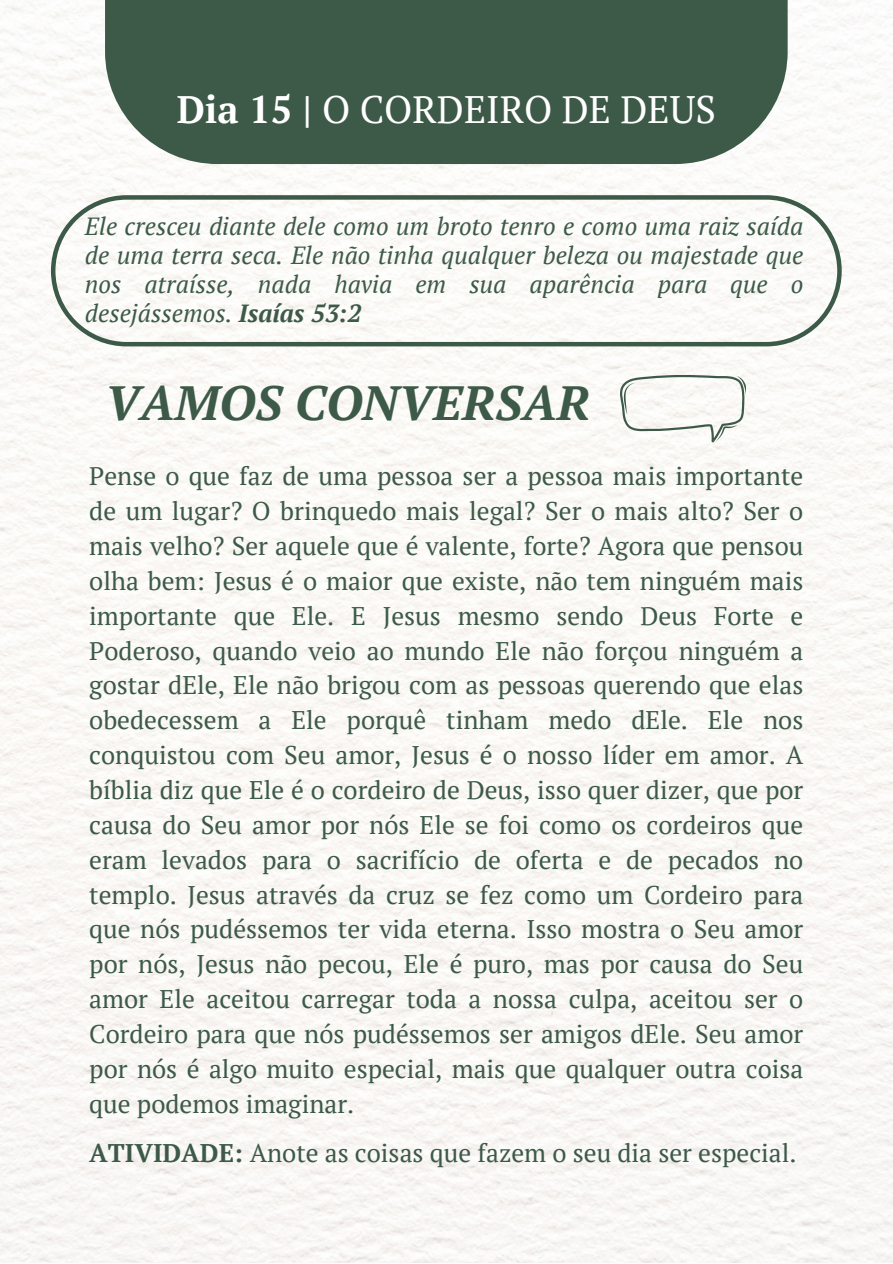
<style>
.page{position:relative;width:893px;height:1264px;background:#fff}
.page>*{position:absolute;margin:0;border:0;box-sizing:border-box;transform-origin:0 0}
.t1{font:italic 700 48px "PT Serif";color:#3d5a48}
.t2{font:38.25px "PT Serif";color:#fff}
.t3{font:25.5px/34.8px "PT Serif";color:#3d5a48;text-align:justify}
.t4{font:italic 24.75px/29.2px "PT Serif";color:#3d5a48;text-align:justify}
.s1{font-weight:700}
</style>
<div class="page">
<div style="left:0;top:0;width:892px;height:1262px;background:#faf8f5"></div>
<div style="left:105px;top:0;width:682px;height:164px;background:#3d5a48"></div>
<svg style="left:51px;top:195px;width:790px;height:151px"></svg>
<svg style="left:619px;top:375px;width:126px;height:67px"></svg>
<p class="t2" style="left:177px;top:84px;width:540px"><span class="s1">Dia 15 |</span> O CORDEIRO DE DEUS</p>
<p class="t4" style="left:85px;top:211px;width:720px">Ele cresceu diante dele como um broto tenro e como uma raiz saída de uma terra seca. Ele não tinha qualquer beleza ou majestade que nos atraísse, nada havia em sua aparência para que o desejássemos. <span class="s1">Isaías 53:2</span></p>
<p class="t1" style="left:105px;top:370px;width:486px">VAMOS CONVERSAR</p>
<p class="t3" style="left:89px;top:458px;width:715px">Pense o que faz de uma pessoa ser a pessoa mais importante de um lugar? O brinquedo mais legal? Ser o mais alto? Ser o mais velho? Ser aquele que é valente, forte? Agora que pensou olha bem: Jesus é o maior que existe, não tem ninguém mais importante que Ele. E Jesus mesmo sendo Deus Forte e Poderoso, quando veio ao mundo Ele não forçou ninguém a gostar dEle, Ele não brigou com as pessoas querendo que elas obedecessem a Ele porquê tinham medo dEle. Ele nos conquistou com Seu amor, Jesus é o nosso líder em amor. A bíblia diz que Ele é o cordeiro de Deus, isso quer dizer, que por causa do Seu amor por nós Ele se foi como os cordeiros que eram levados para o sacrifício de oferta e de pecados no templo. Jesus através da cruz se fez como um Cordeiro para que nós pudéssemos ter vida eterna. Isso mostra o Seu amor por nós, Jesus não pecou, Ele é puro, mas por causa do Seu amor Ele aceitou carregar toda a nossa culpa, aceitou ser o Cordeiro para que nós pudéssemos ser amigos dEle. Seu amor por nós é algo muito especial, mais que qualquer outra coisa que podemos imaginar.</p>
<p class="t3" style="left:89px;top:1135px;width:708px"><span class="s1">ATIVIDADE:</span> Anote as coisas que fazem o seu dia ser especial.</p>
</div>
